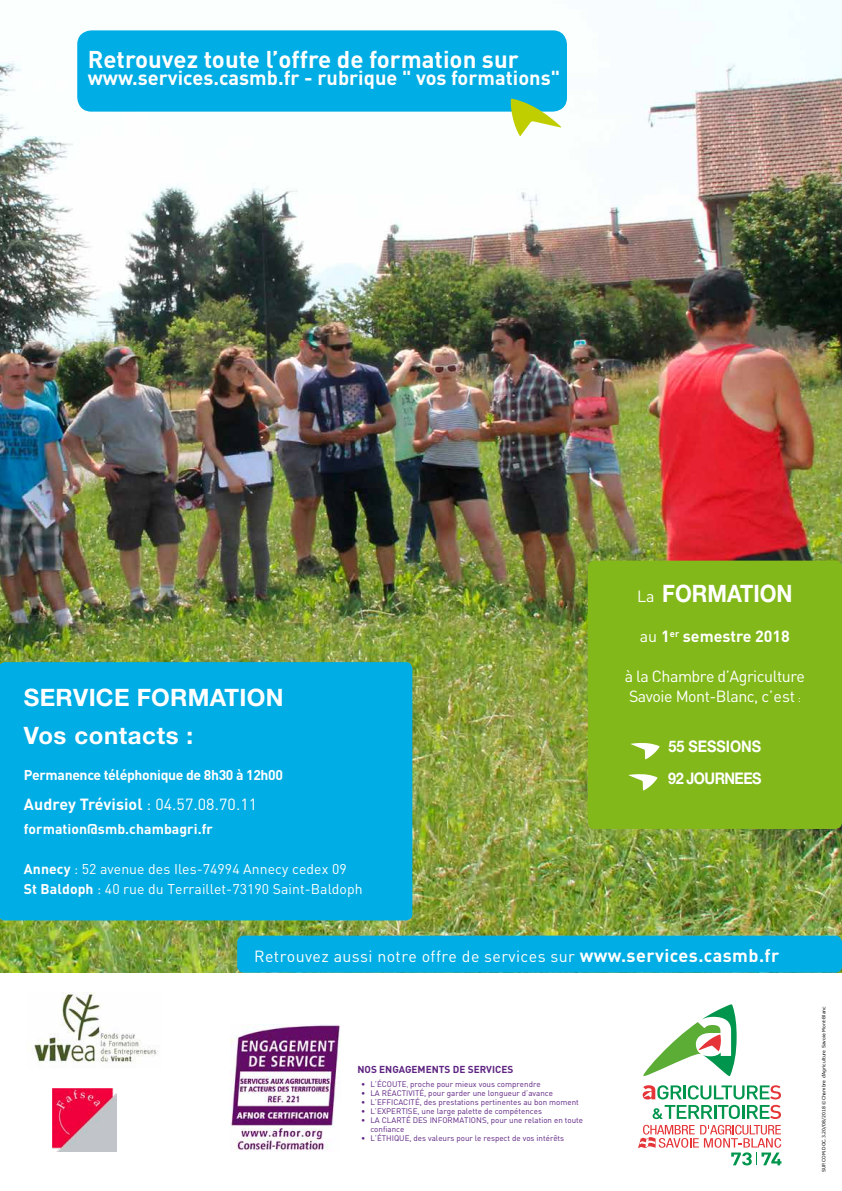
<style>
.page{position:relative;width:842px;height:1191px;background:#fff}
.page>*{position:absolute;margin:0;border:0;box-sizing:border-box;transform-origin:0 0}
.t1{font:700 24px "DIN";color:#fff}
.t2{font:700 24px/38px "Helvetica Neue LT Std";letter-spacing:.01em;color:#fff}
.t3{font:700 24px "Helvetica Neue LT Std";letter-spacing:.01em;color:#fff;scale:.9 1}
.t4{font:700 20px "DIN";color:#fff}
.t5{font:16px "DIN";letter-spacing:.025em;color:#fff}
.t6{font:700 16px "DIN";color:#fff}
.t7{font:16px/20px "DIN";letter-spacing:-.03em;color:#fff}
.t8{font:700 16px/32px "Helvetica Neue LT Std";letter-spacing:-.02em;color:#fff;scale:.9 1}
.t9{font:16px "DIN";color:#fff}
.t10{font:14px/20px "DIN";letter-spacing:.005em;color:#fff}
.t11{font:700 14px "DIN";letter-spacing:-.025em;color:#fff}
.t12{font:700 14px "DIN";letter-spacing:.005em;color:#fff}
.t13{font:700 10px "DIN";color:#5e2482}
.t14{font:8px/9px "DIN";color:#5e2482}
.t15{font:4.5px "Verdana";color:#000}
.s1{font-weight:400}
.s2{font-weight:700}
.s3{font-size:10px}
.s4{font-weight:700;font-size:18px}
.s5{font-size:6.4px}
</style>
<div class="page">
<img style="left:0;top:0;width:842px;height:972px">
<img style="left:841px;top:0;width:1px;height:546px">
<svg style="left:643px;top:1004px;width:94px;height:72px"></svg>
<svg style="left:638px;top:1085px;width:143px;height:80px"></svg>
<img style="left:32px;top:993px;width:127px;height:70px">
<div style="left:0;top:662px;width:412px;height:258px;background:#00ade4"></div>
<div style="left:588px;top:560px;width:254px;height:269px;background:#83b81a;border-radius:7px"></div>
<svg style="left:629px;top:774px;width:28px;height:16px"></svg>
<div style="left:237px;top:935px;width:605px;height:37px;background:#00ade4;border-radius:7px"></div>
<div style="left:77px;top:30px;width:490px;height:82px;background:#00ade4;border-radius:14px"></div>
<svg style="left:510px;top:99px;width:51px;height:37px"></svg>
<svg style="left:631px;top:743px;width:29px;height:16px"></svg>
<img style="left:230px;top:1024px;width:110px;height:127px">
<img style="left:53px;top:1088px;width:63px;height:63px">
<h1 class="t1" style="left:88px;top:44px;width:432px">Retrouvez toute l’offre de formation sur</h1>
<h2 class="t4" style="left:88px;top:65px;width:474px">www.services.casmb.fr - rubrique " vos formations"</h2>
<h1 class="t2" style="left:24px;top:677px;width:261px">SERVICE FORMATION<br>Vos contacts :</h1>
<h3 class="t11" style="left:24px;top:765px;width:261px">Permanence téléphonique de 8h30 à 12h00</h3>
<h3 class="t6" style="left:24px;top:793px;width:235px">Audrey Trévisiol <span class="s1">: 04.57.08.70.11</span></h3>
<h3 class="t12" style="left:24px;top:819px;width:190px">formation@smb.chambagri.fr</h3>
<h3 class="t10" style="left:24px;top:858px;width:340px"><span class="s2">Annecy</span> : 52 avenue des Iles-74994 Annecy cedex 09<br><span class="s2">St Baldoph</span> : 40 rue du Terraillet-73190 Saint-Baldoph</h3>
<h3 class="t9" style="left:637px;top:586px;width:19px">La</h3>
<h1 class="t3" style="left:662px;top:579px;width:146px">FORMATION</h1>
<h3 class="t6" style="left:640px;top:626px;width:152px"><span class="s1">au</span> 1<sup>er</sup> semestre 2018</h3>
<h3 class="t7" style="left:625px;top:666px;width:182px">à la Chambre d’Agriculture<br>Savoie Mont-Blanc, c’est <span class="s3">:</span></h3>
<h3 class="t8" style="left:668px;top:730px;width:105px">55 SESSIONS<br>92 JOURNEES</h3>
<h3 class="t5" style="left:254px;top:946px;width:527px">Retrouvez aussi notre offre de services sur <span class="s4">www.services.casmb.fr</span></h3>
<p class="t13" style="left:357px;top:1062px;width:157px">NOS ENGAGEMENTS DE SERVICES</p>
<p class="t14" style="left:361px;top:1079px;width:181px">• L’ÉCOUTE<span class="s5">,</span> proche pour mieux vous comprendre</p>
<p class="t14" style="left:361px;top:1088px;width:193px">• LA RÉACTIVITÉ, pour garder une longueur d’avance</p>
<p class="t14" style="left:361px;top:1097px;width:219px">• L’EFFICACITÉ, des prestations pertinentes au bon moment</p>
<p class="t14" style="left:361px;top:1106px;width:182px">• L’EXPERTISE, une large palette de compétences</p>
<p class="t14" style="left:370px;top:1115px;width:214px;text-indent:-9px">• LA CLARTÉ DES INFORMATIONS, pour une relation en toute confiance</p>
<p class="t14" style="left:361px;top:1133px;width:205px">• L’ÉTHIQUE, des valeurs pour le respect de vos intérêts</p>
<p class="t15" style="left:821px;top:1172px;width:167px;rotate:-90deg">SUP.COM.DOC.3.20/08/2018 ©Chambre d’Agriculture Savoie Mont-Blanc</p>
</div>
